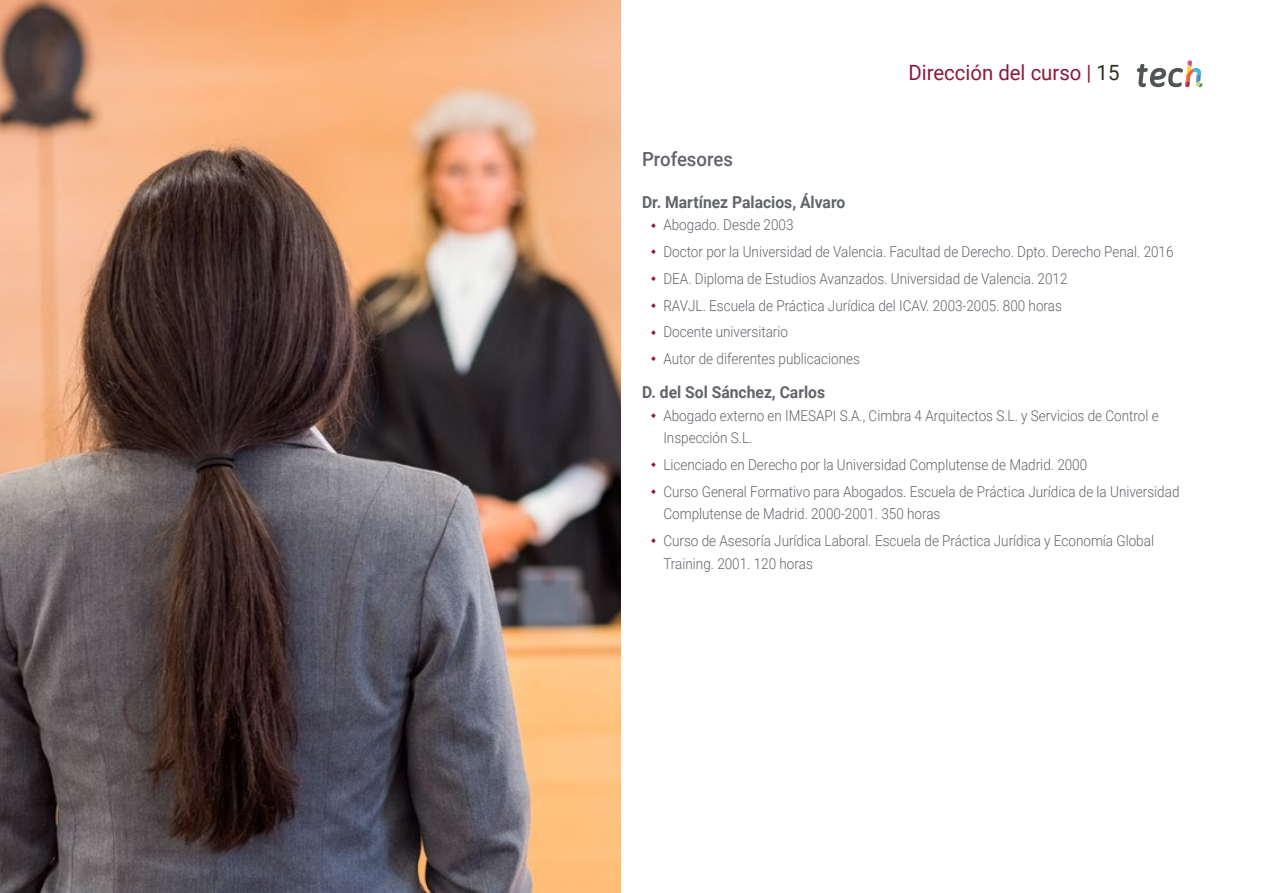
<style>
.page{position:relative;width:1263px;height:893px;background:#fff}
.page>*{position:absolute;margin:0;border:0;box-sizing:border-box;transform-origin:0 0}
.t1{font:21px "Roboto";color:#8d183a}
.t2{font:500 19.5px "Roboto";color:#61646a;scale:.95 1}
.t3{font:700 16.5px "Roboto";color:#61646a;scale:.95 1}
.t4{font:300 15px/26.7px "Roboto";color:#61646a;scale:.9 1}
.s1{color:#312e20}
</style>
<div class="page">
<svg style="left:1137px;top:61px;width:65px;height:27px"></svg>
<img style="left:0;top:0;width:621px;height:893px">
<h2 class="t2" style="left:642px;top:145px;width:97px">Profesores</h2>
<h1 class="t1" style="left:908px;top:57px;width:213px">Dirección del curso | <span class="s1">15</span></h1>
<p class="t3" style="left:642px;top:191px;width:215px">Dr. Martínez Palacios, Álvaro</p>
<p class="t4" style="left:663px;top:211px;width:568px">Abogado. Desde 2003<br>Doctor por la Universidad de Valencia. Facultad de Derecho. Dpto. Derecho Penal. 2016<br>DEA. Diploma de Estudios Avanzados. Universidad de Valencia. 2012<br>RAVJL. Escuela de Práctica Jurídica del ICAV. 2003-2005. 800 horas<br>Docente universitario<br>Autor de diferentes publicaciones</p>
<p class="t3" style="left:642px;top:381px;width:194px">D. del Sol Sánchez, Carlos</p>
<p class="t4" style="left:663px;top:404px;width:552px;line-height:22.5px">Abogado externo en IMESAPI S.A., Cimbra 4 Arquitectos S.L. y Servicios de Control e<br>Inspección S.L.</p>
<p class="t4" style="left:663px;top:451px;width:575px">Licenciado en Derecho por la Universidad Complutense de Madrid. 2000<br>Curso General Formativo para Abogados. Escuela de Práctica Jurídica de la Universidad</p>
<p class="t4" style="left:663px;top:500px;width:547px">Complutense de Madrid. 2000-2001. 350 horas<br>Curso de Asesoría Jurídica Laboral. Escuela de Práctica Jurídica y Economía Global</p>
<p class="t4" style="left:663px;top:549px;width:168px">Training. 2001. 120 horas</p>
</div>
